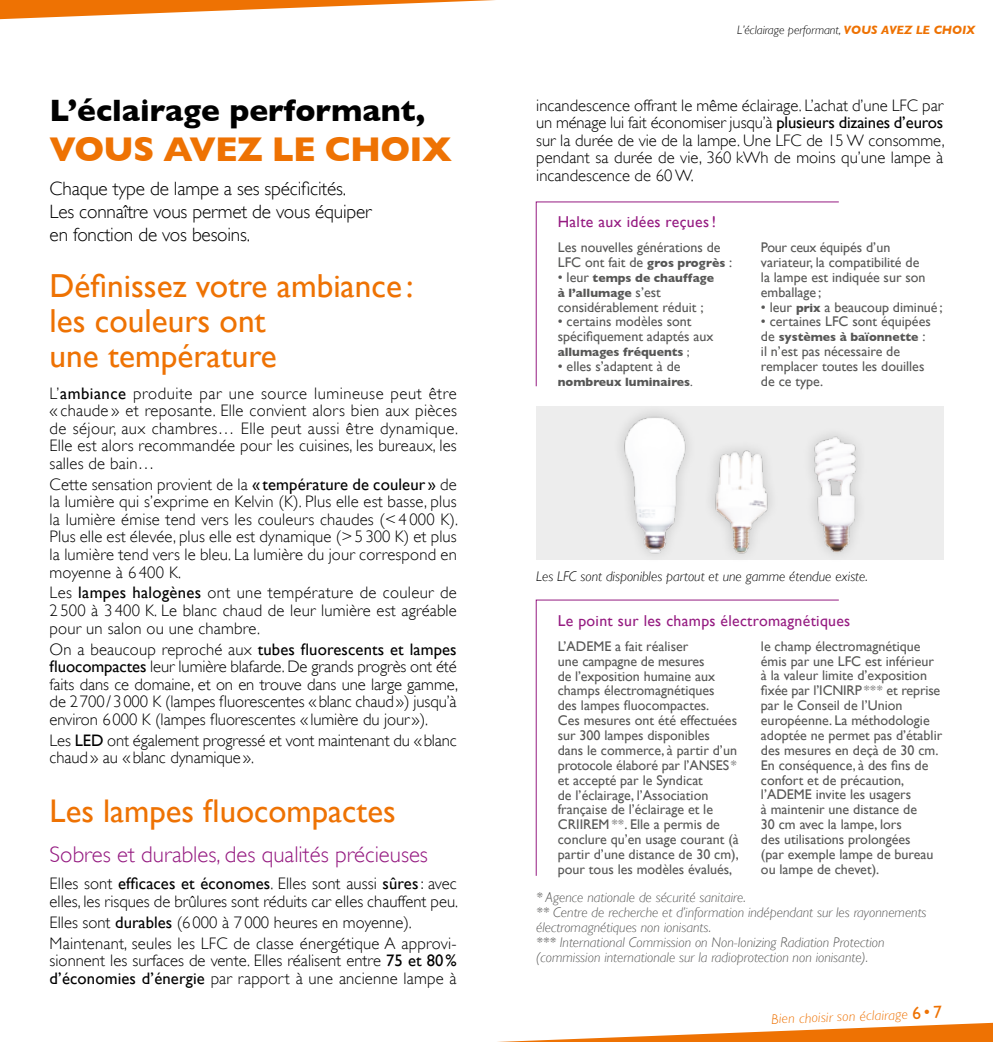
<style>
.page{position:relative;width:993px;height:1042px;background:#fff}
.page>*{position:absolute;margin:0;border:0;box-sizing:border-box;transform-origin:0 0}
.t1{font:700 35px "Gill Sans";letter-spacing:-.02em;color:#ee7203}
.t2{font:33.25px/35px "Gill Sans";color:#ee7203}
.t3{font:32.73px "Gill Sans";color:#ee7203}
.t4{font:700 31.5px "Gill Sans";color:#000}
.t5{font:300 22.75px "Gill Sans";color:#951b81}
.t6{font:300 19.25px/22.8px "Gill Sans";letter-spacing:-.01em;color:#000}
.t7{font:300 16.62px/17.5px "Gill Sans";color:#000;text-align:justify}
.t8{font:15.75px "Gill Sans";letter-spacing:.02em;color:#951b81}
.t9{font:14px/14.9px "Gill Sans";color:#575756}
.t10{font:italic 300 14px/14.9px "Gill Sans";color:#575756}
.t11{font:italic 300 14px "Gill Sans";color:#000}
.t12{font:italic 300 14px "Gill Sans";color:#ee7203}
.t13{font:700 12.25px/14.9px "Gill Sans";color:#575756}
.t14{font:italic 300 12.25px "Gill Sans";color:#000}
.s1{font-weight:400}
.s2{font-weight:700;color:#ee7203}
.s3{font-weight:700;font-size:12.25px}
.s4{font-weight:400;font-size:14px}
.s5{font-weight:300}
.s6{font-weight:400;font-style:normal;font-size:17.5px}
.s7{font-style:normal;font-size:17.5px}
</style>
<div class="page">
<svg style="left:0;top:0;width:495px;height:20px"></svg>
<svg style="left:497px;top:1022px;width:495px;height:20px"></svg>
<svg style="left:535px;top:201px;width:304px;height:186px"></svg>
<div style="left:536px;top:406px;width:407px;height:154px;background:#ededed"></div>
<div style="left:611px;top:404px;width:86px;height:160px;background:#000;opacity:.2"></div>
<img style="left:611px;top:407px;width:86px;height:153px">
<div style="left:802px;top:425px;width:65px;height:139px;background:#000;opacity:.2"></div>
<img style="left:808px;top:426px;width:52px;height:130px">
<div style="left:702px;top:438px;width:78px;height:126px;background:#000;opacity:.2"></div>
<img style="left:709px;top:450px;width:62px;height:103px">
<svg style="left:535px;top:599px;width:304px;height:277px"></svg>
<h3 class="t4" style="left:50px;top:92px;width:377px">L’éclairage performant,</h3>
<h1 class="t1" style="left:50px;top:129px;width:404px">VOUS AVEZ LE CHOIX</h1>
<p class="t6" style="left:50px;top:177px;width:323px">Chaque type de lampe a ses spécificités.<br>Les connaître vous permet de vous équiper en fonction de vos besoins.</p>
<h2 class="t2" style="left:50px;top:267px;width:365px">Définissez votre ambiance : les couleurs ont<br>une température</h2>
<p class="t7" style="left:50px;top:385px;width:410px">L’<span class="s1">ambiance</span> produite par une source lumineuse peut être « chaude » et reposante. Elle convient alors bien aux pièces de séjour, aux chambres… Elle peut aussi être dynamique.<br>Elle est alors recommandée pour les cuisines, les bureaux, les salles de bain…</p>
<p class="t7" style="left:50px;top:476px;width:410px">Cette sensation provient de la <span class="s1">« température de couleur »</span> de la lumière qui s’exprime en Kelvin (K). Plus elle est basse, plus la lumière émise tend vers les couleurs chaudes (&lt;4 000 K).<br>Plus elle est élevée, plus elle est dynamique (&gt;5 300 K) et plus la lumière tend vers le bleu. La lumière du jour correspond en moyenne à 6 400 K.</p>
<p class="t7" style="left:50px;top:584px;width:408px">Les <span class="s1">lampes halogènes</span> ont une température de couleur de 2 500 à 3 400 K. Le blanc chaud de leur lumière est agréable pour un salon ou une chambre.</p>
<p class="t7" style="left:50px;top:640px;width:410px">On a beaucoup reproché aux <span class="s1">tubes fluorescents et lampes fluocompactes</span> leur lumière blafarde. De grands progrès ont été faits dans ce domaine, et on en trouve dans une large gamme, de 2700/3000 K (lampes fluorescentes «blanc chaud») jusqu’à environ 6000 K (lampes fluorescentes «lumière du jour»).</p>
<p class="t7" style="left:50px;top:731px;width:408px">Les <span class="s1">LED</span> ont également progressé et vont maintenant du «blanc chaud» au «blanc dynamique».</p>
<h3 class="t3" style="left:50px;top:792px;width:347px">Les lampes fluocompactes</h3>
<h3 class="t5" style="left:50px;top:841px;width:380px">Sobres et durables, des qualités précieuses</h3>
<p class="t7" style="left:50px;top:875px;width:410px">Elles sont <span class="s1">efficaces et économes</span>. Elles sont aussi <span class="s1">sûres</span>: avec elles, les risques de brûlures sont réduits car elles chauffent peu.</p>
<p class="t7" style="left:50px;top:911px;width:408px;line-height:21px">Elles sont <span class="s1">durables</span> (6 000 à 7000 heures en moyenne).<br>Maintenant, seules les LFC de classe énergétique A approvi-</p>
<p class="t7" style="left:50px;top:952px;width:408px">sionnent les surfaces de vente. Elles réalisent entre <span class="s1">75 et 80% d’économies d’énergie</span> par rapport à une ancienne lampe à</p>
<p class="t14" style="left:737px;top:23px;width:239px">L’éclairage performant, <span class="s2">VOUS AVEZ LE CHOIX</span></p>
<p class="t7" style="left:536px;top:96px;width:410px">incandescence offrant le même éclairage. L’achat d’une LFC par un ménage lui fait économiser jusqu’à <span class="s1">plusieurs dizaines d’euros </span>sur la durée de vie de la lampe. Une LFC de 15 W consomme, pendant sa durée de vie, 360 kWh de moins qu’une lampe à incandescence de 60 W.</p>
<p class="t8" style="left:557px;top:213px;width:160px">Halte aux idées reçues!</p>
<p class="t9" style="left:557px;top:240px;width:176px">Les nouvelles générations de<br>LFC ont fait de <span class="s3">gros progrès</span> :</p>
<p class="t13" style="left:557px;top:270px;width:158px"><span class="s4">• leur</span> temps de chauffage à l’allumage <span class="s4">s’est</span></p>
<p class="t9" style="left:557px;top:299px;width:147px">considérablement réduit ;</p>
<p class="t9" style="left:557px;top:314px;width:157px">• certains modèles sont spécifiquement adaptés aux</p>
<p class="t13" style="left:557px;top:344px;width:133px">allumages fréquents <span class="s1">;</span></p>
<p class="t9" style="left:557px;top:359px;width:124px">• elles s’adaptent à de</p>
<p class="t13" style="left:557px;top:374px;width:136px">nombreux luminaires<span class="s1">.</span></p>
<p class="t9" style="left:760px;top:240px;width:166px">Pour ceux équipés d’un variateur, la compatibilité de la lampe est indiquée sur son emballage ;</p>
<p class="t9" style="left:760px;top:299px;width:183px">• leur <span class="s3">prix</span> a beaucoup diminué ;</p>
<p class="t9" style="left:760px;top:314px;width:171px">• certaines LFC sont équipées</p>
<p class="t13" style="left:760px;top:330px;width:166px"><span class="s4">de</span> systèmes à baïonnette <span class="s4">:</span></p>
<p class="t9" style="left:760px;top:344px;width:165px">il n’est pas nécessaire de remplacer toutes les douilles de ce type.</p>
<p class="t11" style="left:536px;top:569px;width:333px">Les LFC sont disponibles partout et une gamme étendue existe.</p>
<p class="t8" style="left:557px;top:611px;width:294px">Le point sur les champs électromagnétiques</p>
<p class="t9" style="left:557px;top:638px;width:182px">L’ADEME a fait réaliser<br>une campagne de mesures<br>de l’exposition humaine aux champs électromagnétiques<br>des lampes fluocompactes.<br>Ces mesures ont été effectuées sur 300 lampes disponibles dans le commerce, à partir d’un protocole élaboré par l’ANSES<span class="s5">* </span>et accepté par le Syndicat<br>de l’éclairage, l’Association française de l’éclairage et le<br>CRIIREM<span class="s5">**</span>. Elle a permis de conclure qu’en usage courant (à partir d’une distance de 30 cm), pour tous les modèles évalués,</p>
<p class="t9" style="left:760px;top:638px;width:183px">le champ électromagnétique émis par une LFC est inférieur à la valeur limite d’exposition fixée par l’ICNIRP<span class="s5">***</span> et reprise par le Conseil de l’Union européenne. La méthodologie adoptée ne permet pas d’établir des mesures en deçà de 30 cm.<br>En conséquence, à des fins de confort et de précaution, l’ADEME invite les usagers<br>à maintenir une distance de<br>30 cm avec la lampe, lors<br>des utilisations prolongées<br>(par exemple lampe de bureau ou lampe de chevet).</p>
<p class="t10" style="left:536px;top:890px;width:392px">* Agence nationale de sécurité sanitaire.<br>** Centre de recherche et d’information indépendant sur les rayonnements électromagnétiques non ionisants.<br>*** International Commission on Non-Ionizing Radiation Protection (commission internationale sur la radioprotection non ionisante).</p>
<p class="t12" style="left:770px;top:1011px;width:172px;rotate:-2deg">Bien choisir son éclairage <span class="s6">6</span><span class="s7">•</span><span class="s6">7</span></p>
</div>
